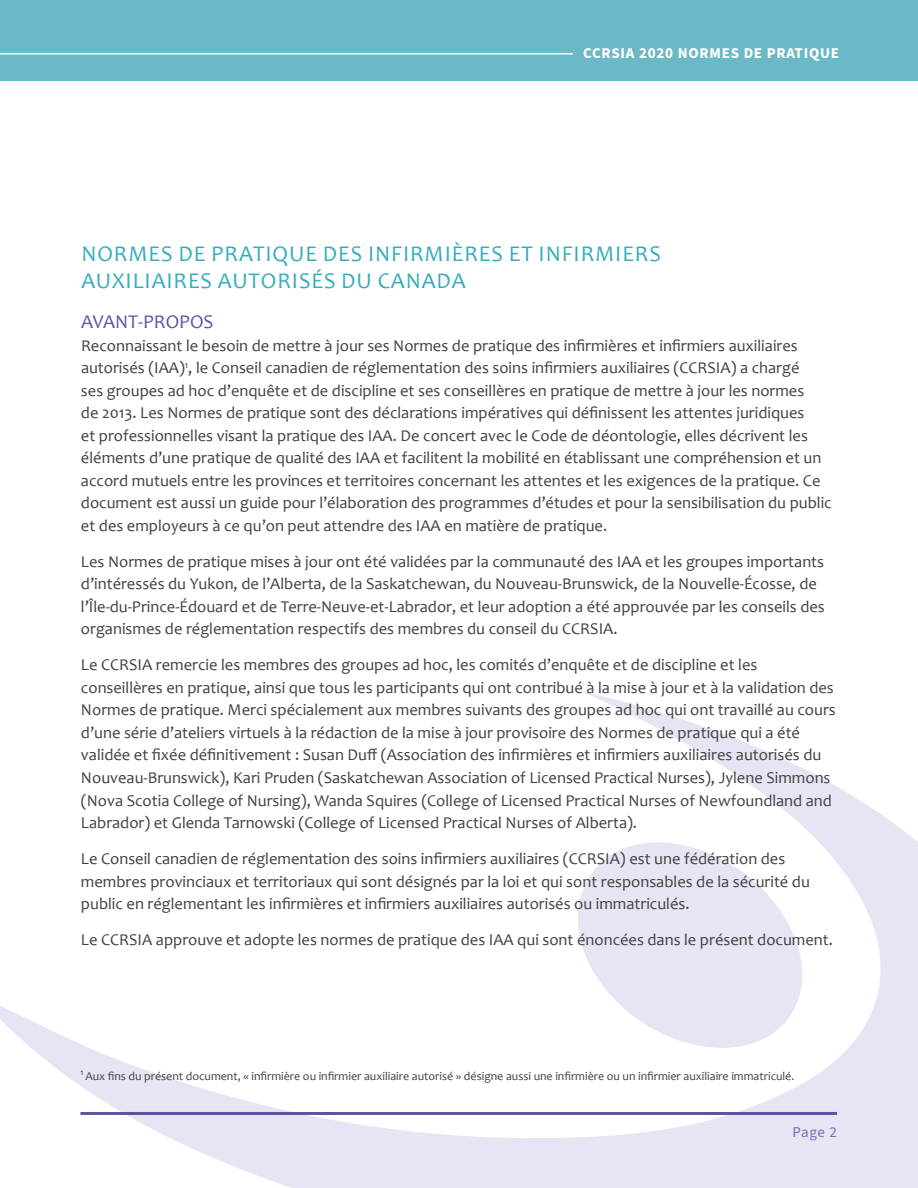
<style>
.page{position:relative;width:918px;height:1188px;background:#fff}
.page>*{position:absolute;margin:0;border:0;box-sizing:border-box;transform-origin:0 0}
.t1{font:22.5px/27px "Candara";letter-spacing:.04em;color:#33acbd}
.t2{font:19.5px "Candara";color:#5855a5}
.t3{font:16.5px/22.5px "Candara";color:#414042}
.t4{font:700 15px "Source Sans Pro";letter-spacing:.05em;color:#fff}
.t5{font:15px "Source Sans Pro";color:#736eb3}
.t6{font:12px "Candara";color:#414042}
</style>
<div class="page">
<svg style="left:0;top:691px;width:918px;height:497px"></svg>
<svg style="left:567px;top:839px;width:246px;height:211px;fill:#e7e5f3"></svg>
<div style="left:0;top:0;width:918px;height:81px;background:#69b9c7"></div>
<hr style="left:80px;top:1112px;width:757px;height:3px;background:#5855a5">
<hr style="left:0;top:53px;width:573px;height:2px;background:#fff">
<p class="t4" style="left:583px;top:43px;width:257px">CCRSIA 2020 NORMES DE PRATIQUE</p>
<h1 class="t1" style="left:81px;top:240px;width:581px">NORMES DE PRATIQUE DES INFIRMIÈRES ET INFIRMIERS<br>AUXILIAIRES AUTORISÉS DU CANADA</h1>
<p class="t2" style="left:81px;top:310px;width:134px">AVANT-PROPOS</p>
<p class="t3" style="left:81px;top:334px;width:752px">Reconnaissant le besoin de mettre à jour ses Normes de pratique des infirmières et infirmiers auxiliaires autorisés (IAA)<sup>1</sup>, le Conseil canadien de réglementation des soins infirmiers auxiliaires (CCRSIA) a chargé<br>ses groupes ad hoc d’enquête et de discipline et ses conseillères en pratique de mettre à jour les normes<br>de 2013. Les Normes de pratique sont des déclarations impératives qui définissent les attentes juridiques<br>et professionnelles visant la pratique des IAA. De concert avec le Code de déontologie, elles décrivent les éléments d’une pratique de qualité des IAA et facilitent la mobilité en établissant une compréhension et un accord mutuels entre les provinces et territoires concernant les attentes et les exigences de la pratique. Ce document est aussi un guide pour l’élaboration des programmes d’études et pour la sensibilisation du public et des employeurs à ce qu’on peut attendre des IAA en matière de pratique.</p>
<p class="t3" style="left:81px;top:550px;width:745px">Les Normes de pratique mises à jour ont été validées par la communauté des IAA et les groupes importants d’intéressés du Yukon, de l’Alberta, de la Saskatchewan, du Nouveau-Brunswick, de la Nouvelle-Écosse, de l’Île-du-Prince-Édouard et de Terre-Neuve-et-Labrador, et leur adoption a été approuvée par les conseils des organismes de réglementation respectifs des membres du conseil du CCRSIA.</p>
<p class="t3" style="left:81px;top:654px;width:756px">Le CCRSIA remercie les membres des groupes ad hoc, les comités d’enquête et de discipline et les conseillères en pratique, ainsi que tous les participants qui ont contribué à la mise à jour et à la validation des Normes de pratique. Merci spécialement aux membres suivants des groupes ad hoc qui ont travaillé au cours d’une série d’ateliers virtuels à la rédaction de la mise à jour provisoire des Normes de pratique qui a été validée et fixée définitivement : Susan Duff (Association des infirmières et infirmiers auxiliaires autorisés du Nouveau-Brunswick), Kari Pruden (Saskatchewan Association of Licensed Practical Nurses), Jylene Simmons (Nova Scotia College of Nursing), Wanda Squires (College of Licensed Practical Nurses of Newfoundland and Labrador) et Glenda Tarnowski (College of Licensed Practical Nurses of Alberta).</p>
<p class="t3" style="left:81px;top:847px;width:730px">Le Conseil canadien de réglementation des soins infirmiers auxiliaires (CCRSIA) est une fédération des membres provinciaux et territoriaux qui sont désignés par la loi et qui sont responsables de la sécurité du public en réglementant les infirmières et infirmiers auxiliaires autorisés ou immatriculés.</p>
<p class="t3" style="left:81px;top:928px;width:753px">Le CCRSIA approuve et adopte les normes de pratique des IAA qui sont énoncées dans le présent document.</p>
<p class="t6" style="left:80px;top:1068px;width:715px"><sup>1</sup> Aux fins du présent document, « infirmière ou infirmier auxiliaire autorisé » désigne aussi une infirmière ou un infirmier auxiliaire immatriculé.</p>
<p class="t5" style="left:793px;top:1122px;width:46px">Page 2</p>
</div>
